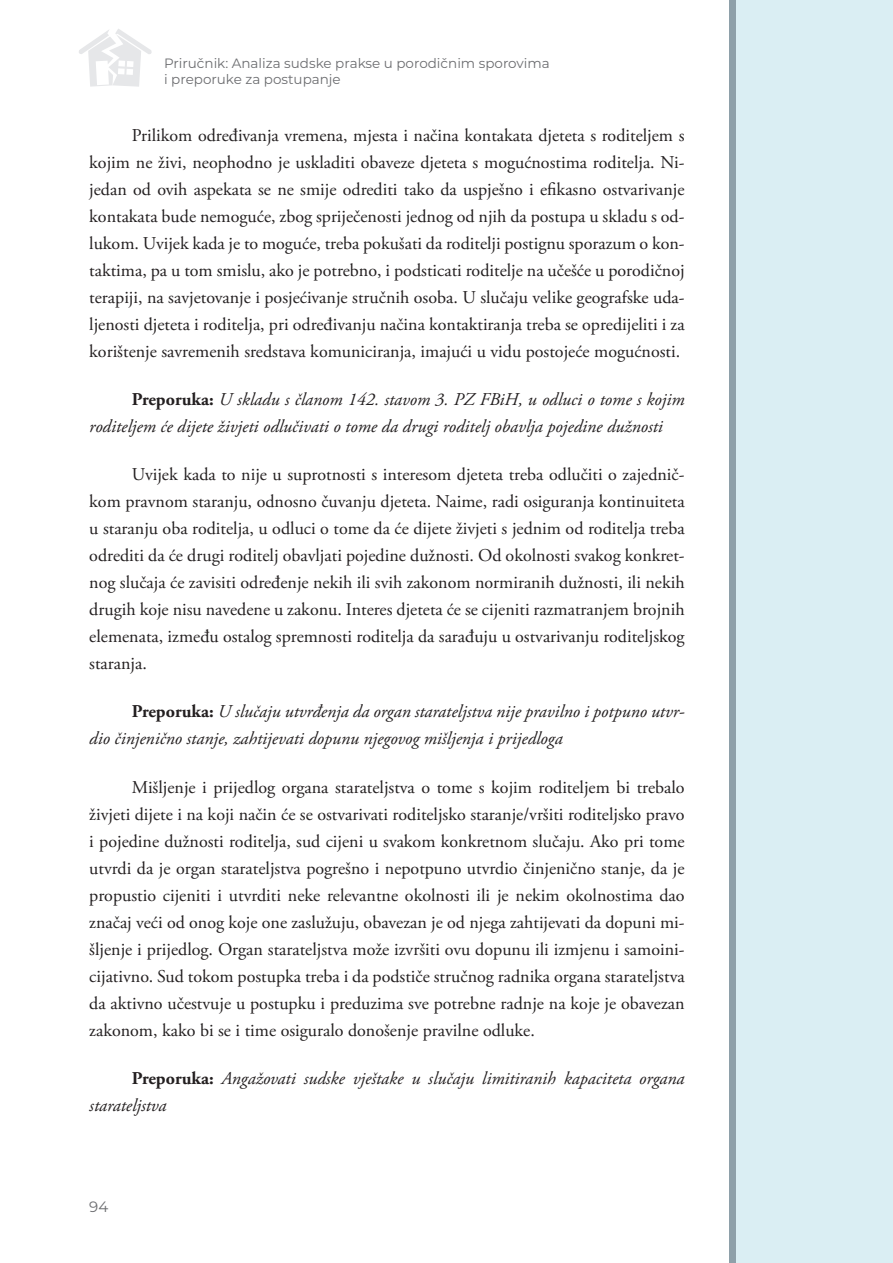
<style>
.page{position:relative;width:893px;height:1263px;background:#fff}
.page>*{position:absolute;margin:0;border:0;box-sizing:border-box;transform-origin:0 0}
.t1{font:18px/27px "Adobe Garamond Pro";color:#231f20;text-align:justify}
.t2{font:italic 18px/27px "Adobe Garamond Pro";color:#231f20}
.t3{font:15px "Montserrat";color:#6c6d70}
.t4{font:13.5px/16.2px "Montserrat";color:#6c6d70}
.s1{font-weight:700;font-style:normal}
</style>
<div class="page">
<div style="left:729px;top:0;width:156px;height:1263px;background:#8ea0a9"></div>
<div style="left:737px;top:0;width:156px;height:1263px;background:#daeef3"></div>
<svg style="left:79px;top:29px;width:73px;height:58px"></svg>
<p class="t4" style="left:164px;top:54px;width:387px">Priručnik: Analiza sudske prakse u porodičnim sporovima i preporuke za postupanje</p>
<p class="t1" style="left:89px;top:122px;width:597px;text-indent:43px">Prilikom određivanja vremena, mjesta i načina kontakata djeteta s roditeljem s kojim ne živi, neophodno je uskladiti obaveze djeteta s mogućnostima roditelja. Ni&shy;jedan od ovih aspekata se ne smije odrediti tako da uspješno i efikasno ostvarivanje kontakata bude nemoguće, zbog spriječenosti jednog od njih da postupa u skladu s od&shy;lukom. Uvijek kada je to moguće, treba pokušati da roditelji postignu sporazum o kon&shy;taktima, pa u tom smislu, ako je potrebno, i podsticati roditelje na učešće u porodičnoj terapiji, na savjetovanje i posjećivanje stručnih osoba. U slučaju velike geografske uda&shy;ljenosti djeteta i roditelja, pri određivanju načina kontaktiranja treba se opredijeliti i za korištenje savremenih sredstava komuniciranja, imajući u vidu postojeće mogućnosti.</p>
<p class="t2" style="left:89px;top:386px;width:597px;text-indent:43px"><span class="s1">Preporuka:</span> U skladu s članom 142. stavom 3. PZ FBiH, u odluci o tome s kojim roditeljem će dijete živjeti odlučivati o tome da drugi roditelj obavlja pojedine dužnosti</p>
<p class="t1" style="left:89px;top:462px;width:597px;text-indent:43px">Uvijek kada to nije u suprotnosti s interesom djeteta treba odlučiti o zajednič&shy;kom pravnom staranju, odnosno čuvanju djeteta. Naime, radi osiguranja kontinuiteta u staranju oba roditelja, u odluci o tome da će dijete živjeti s jednim od roditelja treba odrediti da će drugi roditelj obavljati pojedine dužnosti. Od okolnosti svakog konkret&shy;nog slučaja će zavisiti određenje nekih ili svih zakonom normiranih dužnosti, ili nekih drugih koje nisu navedene u zakonu. Interes djeteta će se cijeniti razmatranjem brojnih elemenata, između ostalog spremnosti roditelja da sarađuju u ostvarivanju roditeljskog staranja.</p>
<p class="t2" style="left:89px;top:699px;width:597px;text-indent:43px"><span class="s1">Preporuka:</span> U slučaju utvrđenja da organ starateljstva nije pravilno i potpuno utvr&shy;dio činjenično stanje, zahtijevati dopunu njegovog mišljenja i prijedloga</p>
<p class="t1" style="left:89px;top:774px;width:597px;text-indent:43px">Mišljenje i prijedlog organa starateljstva o tome s kojim roditeljem bi trebalo živjeti dijete i na koji način će se ostvarivati roditeljsko staranje/vršiti roditeljsko pravo i pojedine dužnosti roditelja, sud cijeni u svakom konkretnom slučaju. Ako pri tome utvrdi da je organ starateljstva pogrešno i nepotpuno utvrdio činjenično stanje, da je propustio cijeniti i utvrditi neke relevantne okolnosti ili je nekim okolnostima dao značaj veći od onog koje one zaslužuju, obavezan je od njega zahtijevati da dopuni mi&shy;šljenje i prijedlog. Organ starateljstva može izvršiti ovu dopunu ili izmjenu i samoini&shy;cijativno. Sud tokom postupka treba i da podstiče stručnog radnika organa starateljstva da aktivno učestvuje u postupku i preduzima sve potrebne radnje na koje je obavezan zakonom, kako bi se i time osiguralo donošenje pravilne odluke.</p>
<p class="t2" style="left:89px;top:1065px;width:597px;text-indent:43px"><span class="s1">Preporuka:</span> Angažovati sudske vještake u slučaju limitiranih kapaciteta organa starateljstva</p>
<p class="t3" style="left:89px;top:1196px;width:21px">94</p>
</div>
